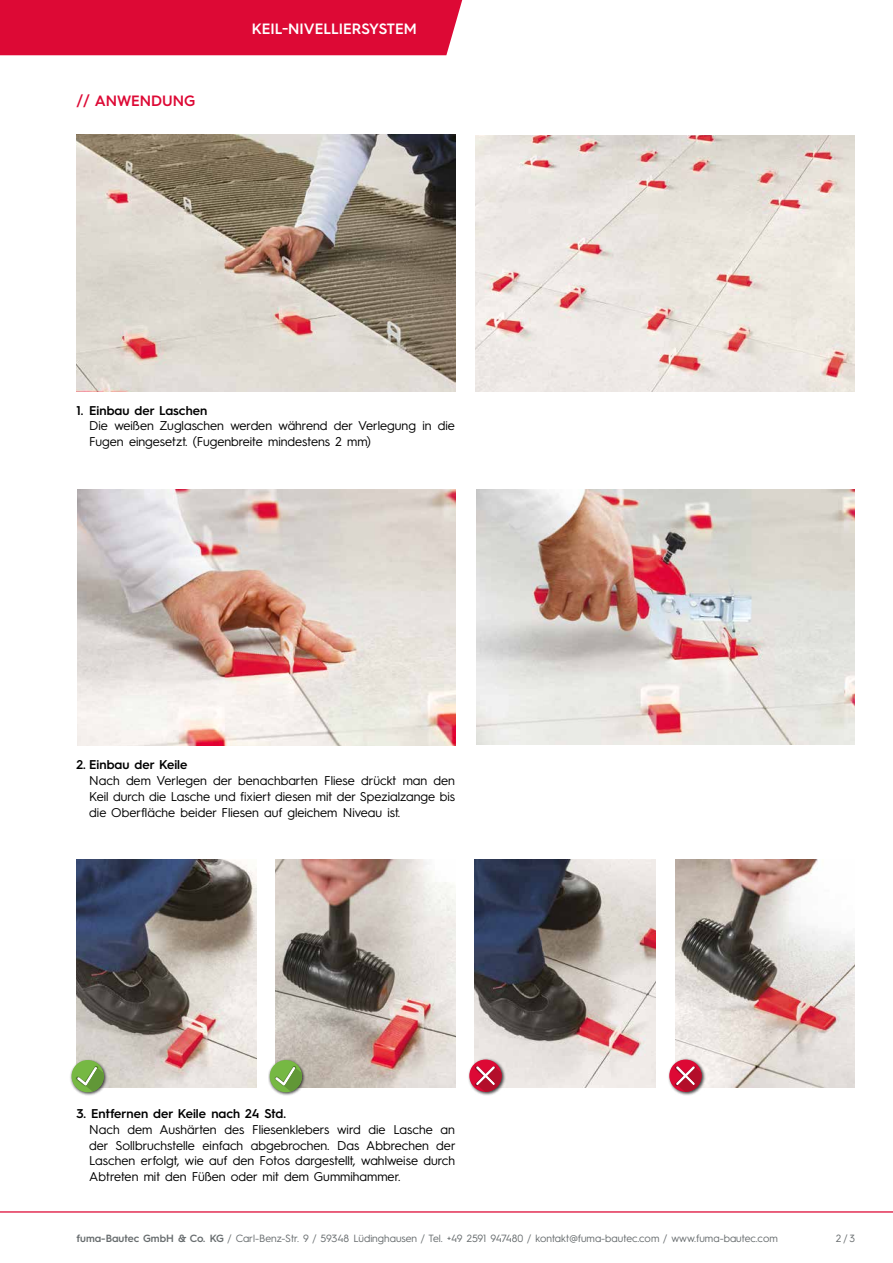
<style>
.page{position:relative;width:893px;height:1263px;background:#fff}
.page>*{position:absolute;margin:0;border:0;box-sizing:border-box;transform-origin:0 0}
.t1{font:600 15px "Hurme Geometric Sans 3";color:#fff}
.t2{font:600 15px "Hurme Geometric Sans 3";color:#dd0935}
.t3{font:12.75px/15.8px "Hurme Geometric Sans 3";color:#000;text-align:justify}
.t4{font:600 12.75px "Hurme Geometric Sans 3";color:#000}
.t5{font:10.5px "Hurme Geometric Sans 3";color:#676c6e}
.s1{font-weight:600}
</style>
<div class="page">
<div style="left:0;top:0;width:463px;height:55px;background:#dd0935"></div>
<hr style="left:0;top:1211px;width:893px;height:1px;background:#dd0935">
<img style="left:77px;top:134px;width:378px;height:257px">
<img style="left:476px;top:135px;width:379px;height:257px">
<img style="left:77px;top:489px;width:378px;height:257px">
<img style="left:476px;top:489px;width:379px;height:256px">
<img style="left:275px;top:859px;width:181px;height:229px">
<img style="left:76px;top:859px;width:180px;height:229px">
<img style="left:675px;top:859px;width:180px;height:229px">
<img style="left:475px;top:860px;width:180px;height:228px">
<div style="left:70px;top:1058px;width:38px;height:38px;background:#000;opacity:.75"></div>
<div style="left:72px;top:1060px;width:32px;height:32px;background:#76b843;border-radius:50%"></div>
<svg style="left:77px;top:1067px;width:28px;height:24px"></svg>
<div style="left:268px;top:1058px;width:38px;height:38px;background:#000;opacity:.75"></div>
<div style="left:270px;top:1060px;width:32px;height:32px;background:#76b843;border-radius:50%"></div>
<svg style="left:275px;top:1067px;width:28px;height:24px"></svg>
<div style="left:467px;top:1057px;width:39px;height:39px;background:#000;opacity:.75"></div>
<svg style="left:469px;top:1059px;width:33px;height:33px"></svg>
<img style="left:475px;top:1065px;width:21px;height:21px">
<svg style="left:476px;top:1066px;width:26px;height:26px"></svg>
<div style="left:667px;top:1057px;width:39px;height:39px;background:#000;opacity:.75"></div>
<svg style="left:669px;top:1059px;width:33px;height:33px"></svg>
<img style="left:675px;top:1065px;width:21px;height:21px">
<svg style="left:676px;top:1066px;width:26px;height:26px"></svg>
<p class="t2" style="left:77px;top:90px;width:120px">// ANWENDUNG</p>
<p class="t1" style="left:252px;top:18px;width:166px">KEIL-NIVELLIERSYSTEM</p>
<p class="t4" style="left:77px;top:401px;width:132px">1. Einbau der Laschen</p>
<p class="t3" style="left:89px;top:417px;width:367px">Die weißen Zuglaschen werden während der Verlegung in die<br>Fugen eingesetzt. (Fugenbreite mindestens 2 mm)</p>
<p class="t4" style="left:77px;top:756px;width:112px">2. Einbau der Keile</p>
<p class="t3" style="left:89px;top:772px;width:367px">Nach dem Verlegen der benachbarten Fliese drückt man den Keil durch die Lasche und fixiert diesen mit der Spezialzange bis die Oberfläche beider Fliesen auf gleichem Niveau ist.</p>
<p class="t4" style="left:77px;top:1105px;width:211px">3. Entfernen der Keile nach 24 Std.</p>
<p class="t3" style="left:89px;top:1121px;width:368px">Nach dem Aushärten des Fliesenklebers wird die Lasche an der Sollbruchstelle einfach abgebrochen. Das Abbrechen der Laschen erfolgt, wie auf den Fotos dargestellt, wahlweise durch Abtreten mit den Füßen oder mit dem Gummihammer.</p>
<p class="t5" style="left:77px;top:1231px;width:703px"><span class="s1">fuma-Bautec GmbH &amp; Co. KG</span> / Carl-Benz-Str. 9 / 59348 Lüdinghausen / Tel. +49 2591 947480 / kontakt@fuma-bautec.com / www.fuma-bautec.com</p>
<p class="t5" style="left:836px;top:1231px;width:21px">2/3</p>
</div>
